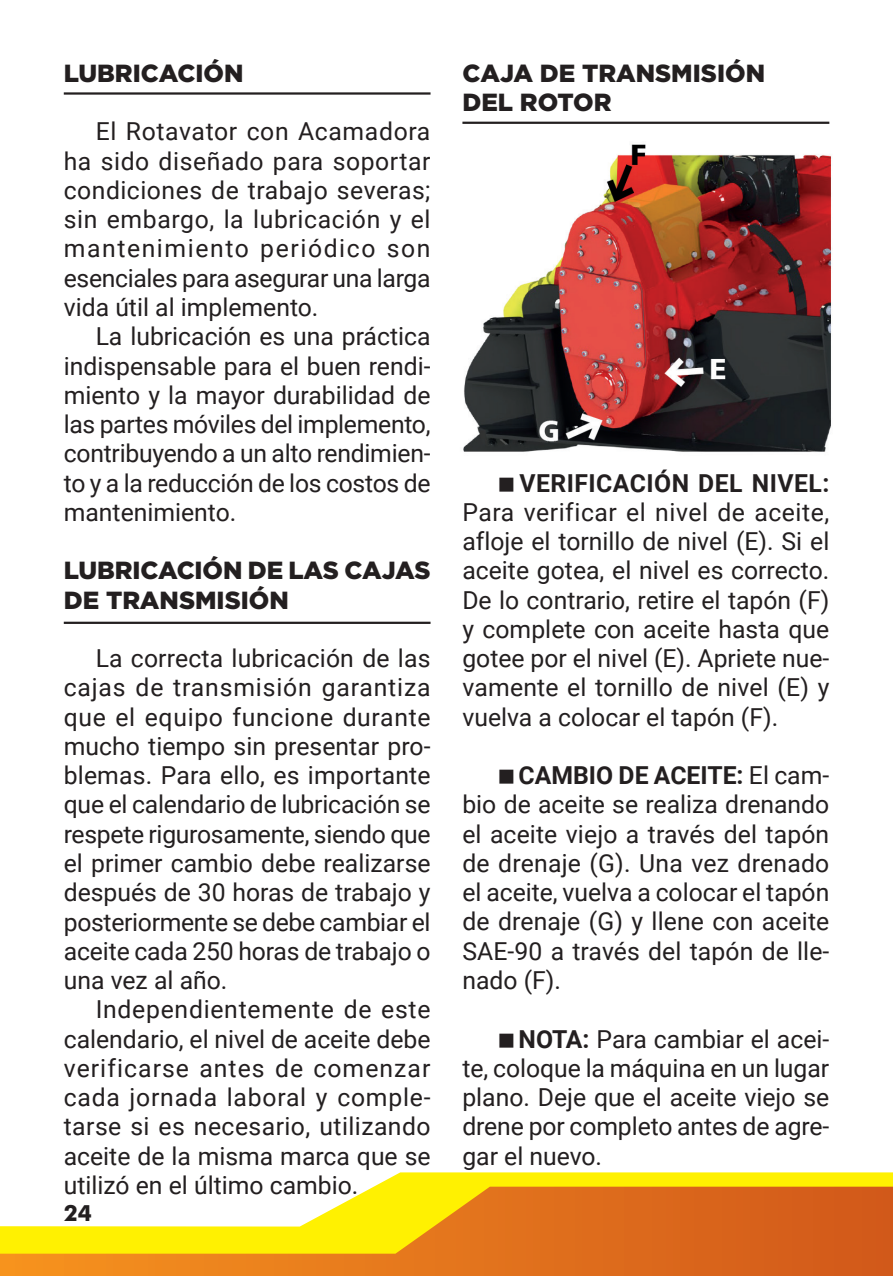
<style>
.page{position:relative;width:893px;height:1276px;background:#fff}
.page>*{position:absolute;margin:0;border:0;box-sizing:border-box;transform-origin:0 0}
.t1{font:24.75px/29.2px "Roboto";color:#231f20;text-align:justify}
.t2{font:900 24.75px/29.2px "Gotham";color:#231f20}
.t3{font:700 24.75px "Roboto";letter-spacing:.02em;color:#231f20}
.t4{font:700 22.5px "Futura BT";color:#231f20}
.s1{font-weight:700}
</style>
<div class="page">
<svg style="left:375px;top:1172px;width:518px;height:14px;background:#fff10e"></svg>
<svg style="left:0;top:1186px;width:893px;height:90px"></svg>
<hr style="left:64px;top:92px;width:367px;height:3px;background:#231f20">
<hr style="left:64px;top:621px;width:367px;height:3px;background:#231f20">
<img style="left:463px;top:144px;width:369px;height:308px">
<hr style="left:462px;top:122px;width:367px;height:2px;background:#231f20">
<p class="t2" style="left:64px;top:58px;width:181px">LUBRICACIÓN</p>
<p class="t1" style="left:64px;top:116px;width:368px;text-indent:32px">El Rotavator con Acamadora ha sido diseñado para soportar condiciones de trabajo severas; sin embargo, la lubricación y el mantenimiento periódico son esenciales para asegurar una larga vida útil al implemento.</p>
<p class="t1" style="left:64px;top:321px;width:368px;text-indent:32px">La lubricación es una práctica indispensable para el buen rendi&shy;miento y la mayor durabilidad de las partes móviles del implemento, contribuyendo a un alto rendimien&shy;to y a la reducción de los costos de mantenimiento.</p>
<p class="t2" style="left:64px;top:555px;width:368px">LUBRICACIÓN DE LAS CAJAS<br>DE TRANSMISIÓN</p>
<p class="t1" style="left:64px;top:643px;width:368px;text-indent:32px">La correcta lubricación de las cajas de transmisión garantiza que el equipo funcione durante mucho tiempo sin presentar pro&shy;blemas. Para ello, es importante que el calendario de lubricación se respete rigurosamente, siendo que el primer cambio debe realizarse después de 30 horas de trabajo y posteriormente se debe cambiar el aceite cada 250 horas de trabajo o una vez al año.</p>
<p class="t1" style="left:64px;top:994px;width:368px;text-indent:32px">Independientemente de este calendario, el nivel de aceite debe verificarse antes de comenzar cada jornada laboral y comple&shy;tarse si es necesario, utilizando aceite de la misma marca que se utilizó en el último cambio.</p>
<p class="t4" style="left:64px;top:1199px;width:30px">24</p>
<p class="t2" style="left:462px;top:58px;width:304px">CAJA DE TRANSMISIÓN<br>DEL ROTOR</p>
<p class="t3" style="left:519px;top:465px;width:311px">VERIFICACIÓN DEL NIVEL:</p>
<p class="t1" style="left:462px;top:496px;width:368px">Para verificar el nivel de aceite, afloje el tornillo de nivel (E). Si el aceite gotea, el nivel es correcto.<br>De lo contrario, retire el tapón (F) y complete con aceite hasta que gotee por el nivel (E). Apriete nue&shy;vamente el tornillo de nivel (E) y vuelva a colocar el tapón (F).</p>
<p class="t1" style="left:462px;top:760px;width:368px;text-indent:56px"><span class="s1">CAMBIO DE ACEITE:</span> El cam&shy;bio de aceite se realiza drenando el aceite viejo a través del tapón de drenaje (G). Una vez drenado el aceite, vuelva a colocar el tapón de drenaje (G) y llene con aceite SAE-90 a través del tapón de lle&shy;nado (F).</p>
<p class="t1" style="left:462px;top:1023px;width:368px;text-indent:56px"><span class="s1">NOTA:</span> Para cambiar el acei&shy;te, coloque la máquina en un lugar plano. Deje que el aceite viejo se drene por completo antes de agre&shy;gar el nuevo.</p>
</div>
